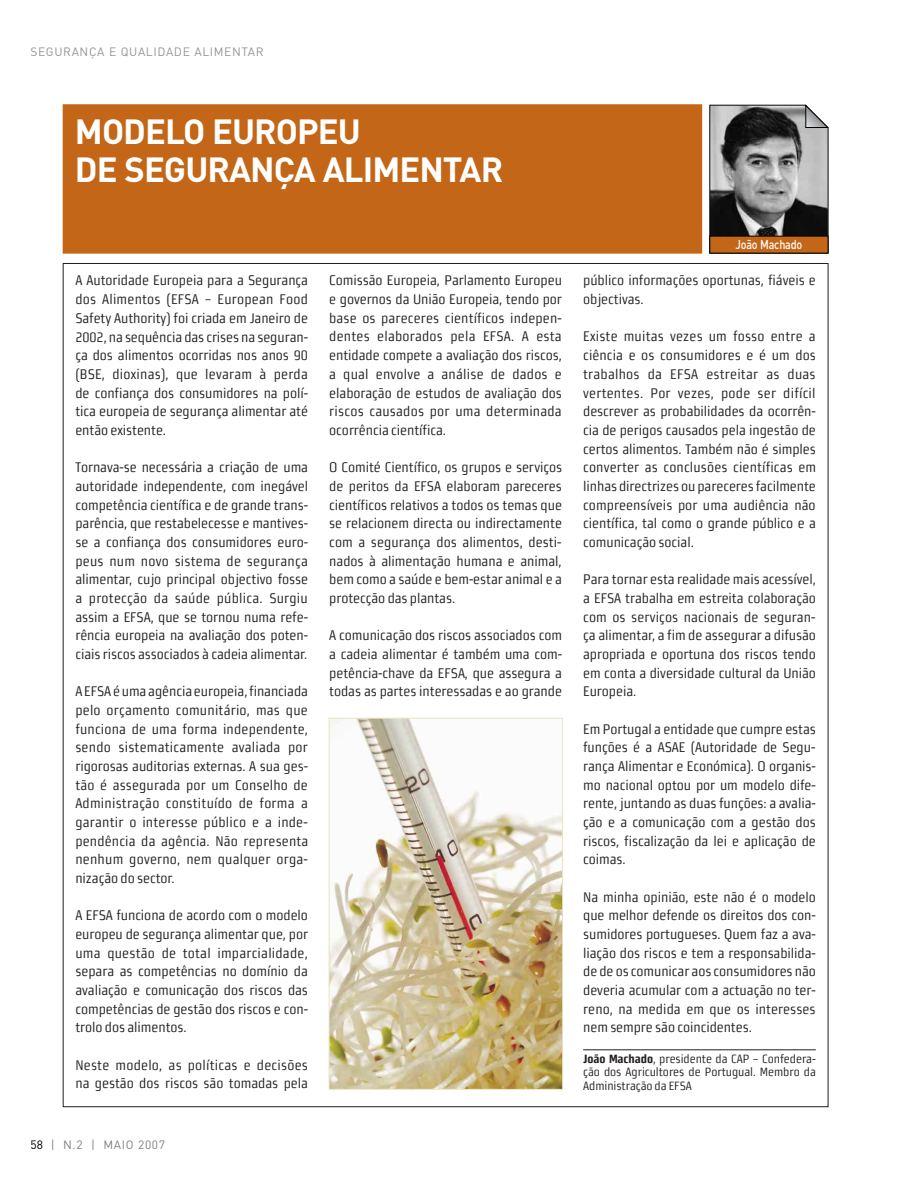
<style>
.page{position:relative;width:918px;height:1188px;background:#fff}
.page>*{position:absolute;margin:0;border:0;box-sizing:border-box;transform-origin:0 0}
.t1{font:700 34.5px/37.5px "DIN";letter-spacing:-.025em;color:#fff}
.t2{font:13.95px/18.6px "Morgan Sn Cn Lining";letter-spacing:-.005em;color:#231f20;text-align:justify}
.t3{font:13.95px/18.6px "Morgan Sn Cn Lining";letter-spacing:.015em;color:#231f20}
.t4{font:500 12.75px "DIN";letter-spacing:-.02em;color:#fff;scale:.85 1}
.t5{font:12px/13.5px "Morgan Sn Cn Lining";letter-spacing:-.005em;color:#231f20;text-align:justify}
.t6{font:12px "DIN";letter-spacing:.05em;color:#939598}
.t7{font:12px "DIN";letter-spacing:.05em;color:#808080}
.s1{color:#000}
.s2{font-weight:700}
</style>
<div class="page">
<hr style="left:583px;top:1050px;width:233px;height:1px;background:#231f20">
<img style="left:331px;top:720px;width:230px;height:368px">
<div style="left:329px;top:718px;width:234px;height:372px;border:1px solid #e8e4c2"></div>
<div style="left:63px;top:105px;width:638px;height:148px;background:#c46617"></div>
<svg style="left:709px;top:105px;width:120px;height:149px;background:#7b7169"></svg>
<p class="t6" style="left:30px;top:47px;width:235px">SEGURANÇA E QUALIDADE ALIMENTAR</p>
<h1 class="t1" style="left:75px;top:117px;width:430px">MODELO EUROPEU<br>DE SEGURANÇA ALIMENTAR</h1>
<p class="t2" style="left:75px;top:273px;width:234px">A Autoridade Europeia para a Segurança dos Alimentos (EFSA – European Food Safety Authority) foi criada em Janeiro de 2002, na sequência das crises na seguran&shy;ça dos alimentos ocorridas nos anos 90 (BSE, dioxinas), que levaram à perda de confiança dos consumidores na polí&shy;tica europeia de segurança alimentar até então existente.</p>
<p class="t2" style="left:75px;top:460px;width:234px">Tornava-se necessária a criação de uma autoridade independente, com inegável competência científica e de grande trans&shy;parência, que restabelecesse e mantives&shy;se a confiança dos consumidores euro&shy;peus num novo sistema de segurança alimentar, cujo principal objectivo fosse a protecção da saúde pública. Surgiu assim a EFSA, que se tornou numa refe&shy;rência europeia na avaliação dos poten&shy;ciais riscos associados à cadeia alimentar.</p>
<p class="t2" style="left:75px;top:684px;width:234px">A EFSA é uma agência europeia, financiada pelo orçamento comunitário, mas que funciona de uma forma independente, sendo sistematicamente avaliada por rigorosas auditorias externas. A sua ges&shy;tão é assegurada por um Conselho de Administração constituído de forma a garantir o interesse público e a inde&shy;pendência da agência. Não representa nenhum governo, nem qualquer orga&shy;nização do sector.</p>
<p class="t2" style="left:75px;top:908px;width:234px">A EFSA funciona de acordo com o modelo europeu de segurança alimentar que, por uma questão de total imparcialidade, separa as competências no domínio da avaliação e comunicação dos riscos das competências de gestão dos riscos e con&shy;trolo dos alimentos.</p>
<p class="t3" style="left:75px;top:1057px;width:234px">Neste modelo, as políticas e decisões na gestão dos riscos são tomadas pela</p>
<p class="t7" style="left:30px;top:1140px;width:136px"><span class="s1">58</span> | N.2 | MAIO 2007</p>
<p class="t2" style="left:329px;top:273px;width:234px">Comissão Europeia, Parlamento Europeu e governos da União Europeia, tendo por base os pareceres científicos indepen&shy;dentes elaborados pela EFSA. A esta entidade compete a avaliação dos riscos, a qual envolve a análise de dados e elaboração de estudos de avaliação dos riscos causados por uma determinada ocorrência científica.</p>
<p class="t2" style="left:329px;top:460px;width:234px">O Comité Científico, os grupos e serviços de peritos da EFSA elaboram pareceres científicos relativos a todos os temas que se relacionem directa ou indirectamente com a segurança dos alimentos, desti&shy;nados à alimentação humana e animal, bem como a saúde e bem-estar animal e a protecção das plantas.</p>
<p class="t2" style="left:329px;top:628px;width:234px">A comunicação dos riscos associados com a cadeia alimentar é também uma com&shy;petência-chave da EFSA, que assegura a todas as partes interessadas e ao grande</p>
<p class="t4" style="left:736px;top:240px;width:80px">João Machado</p>
<p class="t2" style="left:583px;top:273px;width:234px">público informações oportunas, fiáveis e objectivas.</p>
<p class="t2" style="left:583px;top:329px;width:235px">Existe muitas vezes um fosso entre a ciência e os consumidores e é um dos trabalhos da EFSA estreitar as duas vertentes. Por vezes, pode ser difícil descrever as probabilidades da ocorrên&shy;cia de perigos causados pela ingestão de certos alimentos. Também não é simples converter as conclusões científicas em linhas directrizes ou pareceres facilmente compreensíveis por uma audiência não científica, tal como o grande público e a comunicação social.</p>
<p class="t2" style="left:583px;top:572px;width:234px">Para tornar esta realidade mais acessível, a EFSA trabalha em estreita colaboração com os serviços nacionais de seguran&shy;ça alimentar, a fim de assegurar a difusão apropriada e oportuna dos riscos tendo em conta a diversidade cultural da União Europeia.</p>
<p class="t2" style="left:583px;top:721px;width:234px">Em Portugal a entidade que cumpre estas funções é a ASAE (Autoridade de Segu&shy;rança Alimentar e Económica). O organis&shy;mo nacional optou por um modelo dife&shy;rente, juntando as duas funções: a avalia&shy;ção e a comunicação com a gestão dos riscos, fiscalização da lei e aplicação de coimas.</p>
<p class="t2" style="left:583px;top:889px;width:234px">Na minha opinião, este não é o modelo que melhor defende os direitos dos con&shy;sumidores portugueses. Quem faz a ava&shy;liação dos riscos e tem a responsabilida&shy;de de os comunicar aos consumidores não deveria acumular com a actuação no ter&shy;reno, na medida em que os interesses nem sempre são coincidentes.</p>
<p class="t5" style="left:583px;top:1053px;width:234px"><span class="s2">João Machado</span>, presidente da CAP – Confedera&shy;ção dos Agricultores de Portugual. Membro da Administração da EFSA</p>
</div>
